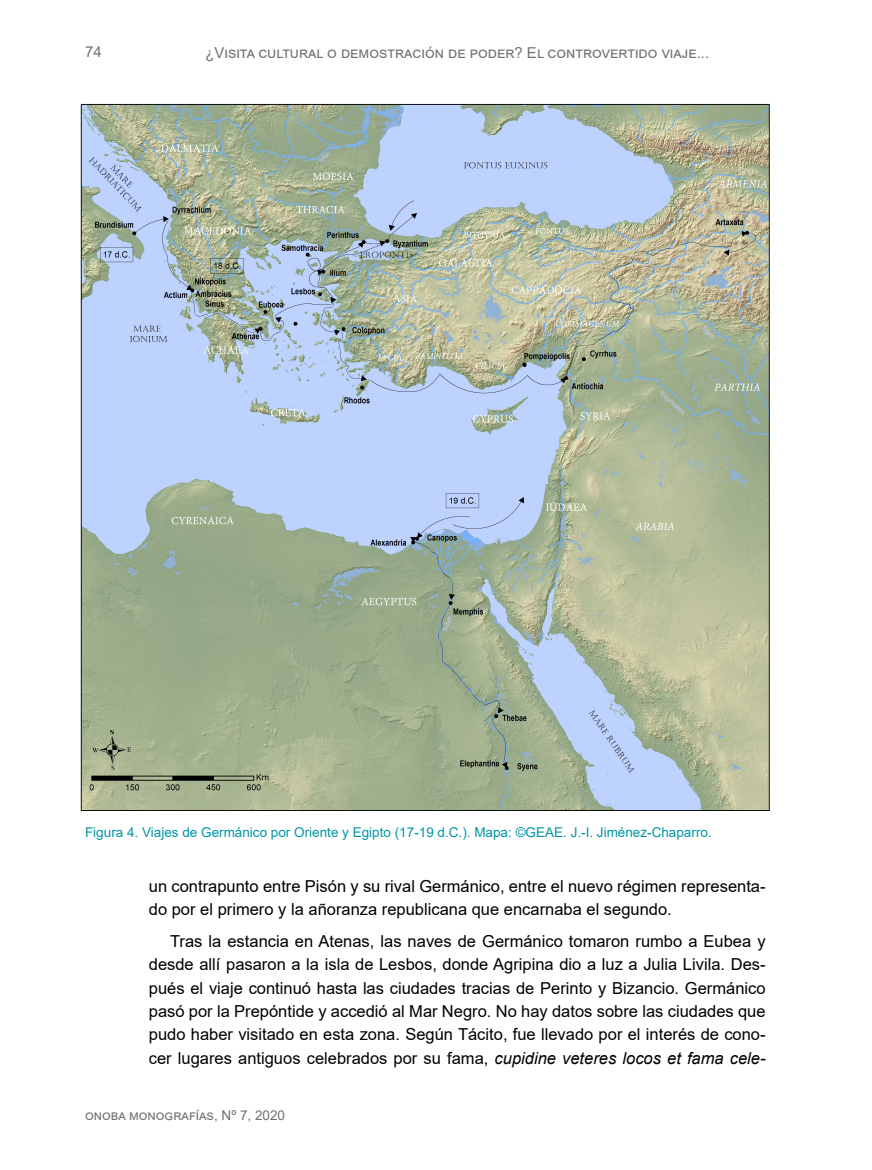
<style>
.page{position:relative;width:872px;height:1170px;background:#fff}
.page>*{position:absolute;margin:0;border:0;box-sizing:border-box;transform-origin:0 0}
.t1{font:16.5px/23.2px "Arial";color:#000}
.t2{font:15px "Arial";color:#707172}
.t3{font:13.5px "Arial";color:#0096a5}
.t4{font:13.5px "Arial";color:#707172}
.s1{font-style:italic}
</style>
<div class="page">
<img style="left:80px;top:103px;width:690px;height:708px">
<p class="t2" style="left:85px;top:41px;width:18px">74</p>
<p class="t2" style="left:205px;top:42px;width:505px">¿Visita cultural o demostración de poder? El controvertido viaje...</p>
<p class="t3" style="left:85px;top:823px;width:628px">Figura 4. Viajes de Germánico por Oriente y Egipto (17-19 d.C.). Mapa: ©GEAE. J.-I. Jiménez-Chaparro.</p>
<p class="t1" style="left:149px;top:874px;width:618px">un contrapunto entre Pisón y su rival Germánico, entre el nuevo régimen representa&shy;do por el primero y la añoranza republicana que encarnaba el segundo.</p>
<p class="t1" style="left:149px;top:929px;width:618px;text-align:justify;text-indent:21px">Tras la estancia en Atenas, las naves de Germánico tomaron rumbo a Eubea y desde allí pasaron a la isla de Lesbos, donde Agripina dio a luz a Julia Livila. Des&shy;pués el viaje continuó hasta las ciudades tracias de Perinto y Bizancio. Germánico pasó por la Prepóntide y accedió al Mar Negro. No hay datos sobre las ciudades que pudo haber visitado en esta zona. Según Tácito, fue llevado por el interés de cono&shy;cer lugares antiguos celebrados por su fama, <span class="s1">cupidine veteres locos et fama cele-</span></p>
<p class="t4" style="left:85px;top:1106px;width:201px">onoba monografías, Nº 7, 2020</p>
</div>
